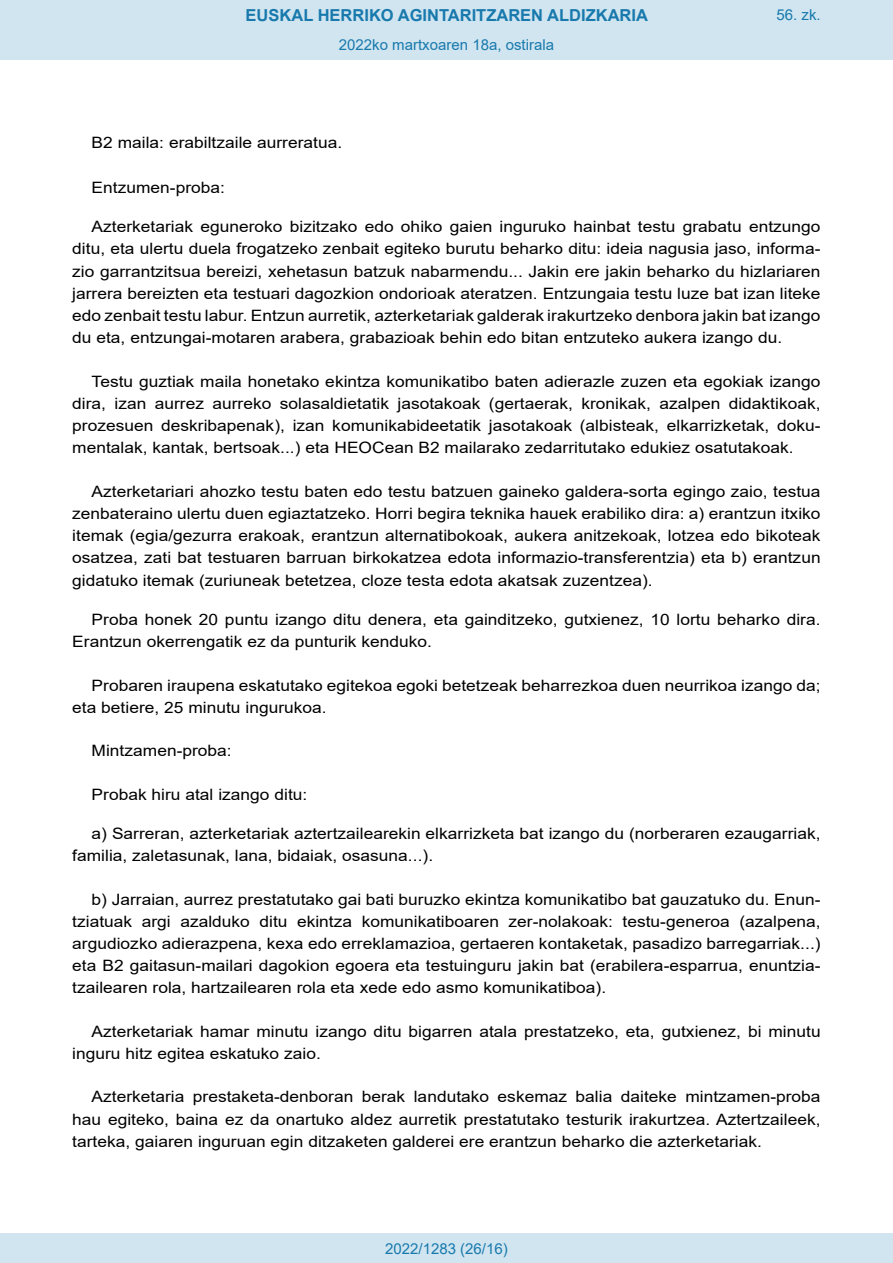
<style>
.page{position:relative;width:893px;height:1263px;background:#fff}
.page>*{position:absolute;margin:0;border:0;box-sizing:border-box;transform-origin:0 0}
.t1{font:700 16.5px "Arial";color:#1879ad}
.BOPVDetalle{font:15.6px/22.2px "Arial";color:#000;text-align:justify;scale:1.11 1}
.Paginacion_Centro{font:15px "Arial";color:#1879ad}
</style>
<div class="page">
<div style="left:0;top:0;width:893px;height:60px;background:#d0e5f0"></div>
<div style="left:0;top:1233px;width:893px;height:30px;background:#d0e5f0"></div>
<p class="t1" style="left:246px;top:3px;width:404px">EUSKAL HERRIKO AGINTARITZAREN ALDIZKARIA</p>
<p class="Paginacion_Centro" style="left:339px;top:35px;width:217px">2022ko martxoaren 18a, ostirala</p>
<p class="Paginacion_Centro" style="left:776px;top:5px;width:46px">56. zk.</p>
<p class="BOPVDetalle" style="left:92px;top:131px;width:227px">B2 maila: erabiltzaile aurreratua.</p>
<p class="BOPVDetalle" style="left:92px;top:176px;width:122px">Entzumen-proba:</p>
<p class="BOPVDetalle" style="left:72px;top:216px;width:676px;text-indent:19px">Azterketariak eguneroko bizitzako edo ohiko gaien inguruko hainbat testu grabatu entzungo ditu, eta ulertu duela frogatzeko zenbait egiteko burutu beharko ditu: ideia nagusia jaso, informa&shy;zio garrantzitsua bereizi, xehetasun batzuk nabarmendu... Jakin ere jakin beharko du hizlariaren jarrera bereizten eta testuari dagozkion ondorioak ateratzen. Entzungaia testu luze bat izan liteke edo zenbait testu labur. Entzun aurretik, azterketariak galderak irakurtzeko denbora jakin bat izango du eta, entzungai-motaren arabera, grabazioak behin edo bitan entzuteko aukera izango du.</p>
<p class="BOPVDetalle" style="left:72px;top:370px;width:676px;text-indent:19px">Testu guztiak maila honetako ekintza komunikatibo baten adierazle zuzen eta egokiak izango dira, izan aurrez aurreko solasaldietatik jasotakoak (gertaerak, kronikak, azalpen didaktikoak, prozesuen deskribapenak), izan komunikabideetatik jasotakoak (albisteak, elkarrizketak, doku&shy;mentalak, kantak, bertsoak...) eta HEOCean B2 mailarako zedarritutako edukiez osatutakoak.</p>
<p class="BOPVDetalle" style="left:72px;top:480px;width:676px;text-indent:19px">Azterketariari ahozko testu baten edo testu batzuen gaineko galdera-sorta egingo zaio, testua zenbateraino ulertu duen egiaztatzeko. Horri begira teknika hauek erabiliko dira: a) erantzun itxiko itemak (egia/gezurra erakoak, erantzun alternatibokoak, aukera anitzekoak, lotzea edo bikoteak osatzea, zati bat testuaren barruan birkokatzea edota informazio-transferentzia) eta b) erantzun gidatuko itemak (zuriuneak betetzea, cloze testa edota akatsak zuzentzea).</p>
<p class="BOPVDetalle" style="left:72px;top:608px;width:676px;text-indent:19px">Proba honek 20 puntu izango ditu denera, eta gainditzeko, gutxienez, 10 lortu beharko dira.<br>Erantzun okerrengatik ez da punturik kenduko.</p>
<p class="BOPVDetalle" style="left:72px;top:674px;width:676px;text-indent:19px">Probaren iraupena eskatutako egitekoa egoki betetzeak beharrezkoa duen neurrikoa izango da; eta betiere, 25 minutu ingurukoa.</p>
<p class="BOPVDetalle" style="left:92px;top:739px;width:128px">Mintzamen-proba:</p>
<p class="BOPVDetalle" style="left:92px;top:783px;width:196px">Probak hiru atal izango ditu:</p>
<p class="BOPVDetalle" style="left:72px;top:822px;width:676px;text-indent:19px">a) Sarreran, azterketariak aztertzailearekin elkarrizketa bat izango du (norberaren ezaugarriak, familia, zaletasunak, lana, bidaiak, osasuna...).</p>
<p class="BOPVDetalle" style="left:72px;top:888px;width:676px;text-indent:19px">b) Jarraian, aurrez prestatutako gai bati buruzko ekintza komunikatibo bat gauzatuko du. Enun&shy;tziatuak argi azalduko ditu ekintza komunikatiboaren zer-nolakoak: testu-generoa (azalpena, argudiozko adierazpena, kexa edo erreklamazioa, gertaeren kontaketak, pasadizo barregarriak...) eta B2 gaitasun-mailari dagokion egoera eta testuinguru jakin bat (erabilera-esparrua, enuntzia&shy;tzailearen rola, hartzailearen rola eta xede edo asmo komunikatiboa).</p>
<p class="BOPVDetalle" style="left:72px;top:1020px;width:676px;text-indent:19px">Azterketariak hamar minutu izango ditu bigarren atala prestatzeko, eta, gutxienez, bi minutu inguru hitz egitea eskatuko zaio.</p>
<p class="BOPVDetalle" style="left:72px;top:1086px;width:676px;text-indent:19px">Azterketaria prestaketa-denboran berak landutako eskemaz balia daiteke mintzamen-proba hau egiteko, baina ez da onartuko aldez aurretik prestatutako testurik irakurtzea. Aztertzaileek, tarteka, gaiaren inguruan egin ditzaketen galderei ere erantzun beharko die azterketariak.</p>
<p class="Paginacion_Centro" style="left:385px;top:1238px;width:124px">2022/1283 (26/16)</p>
</div>
